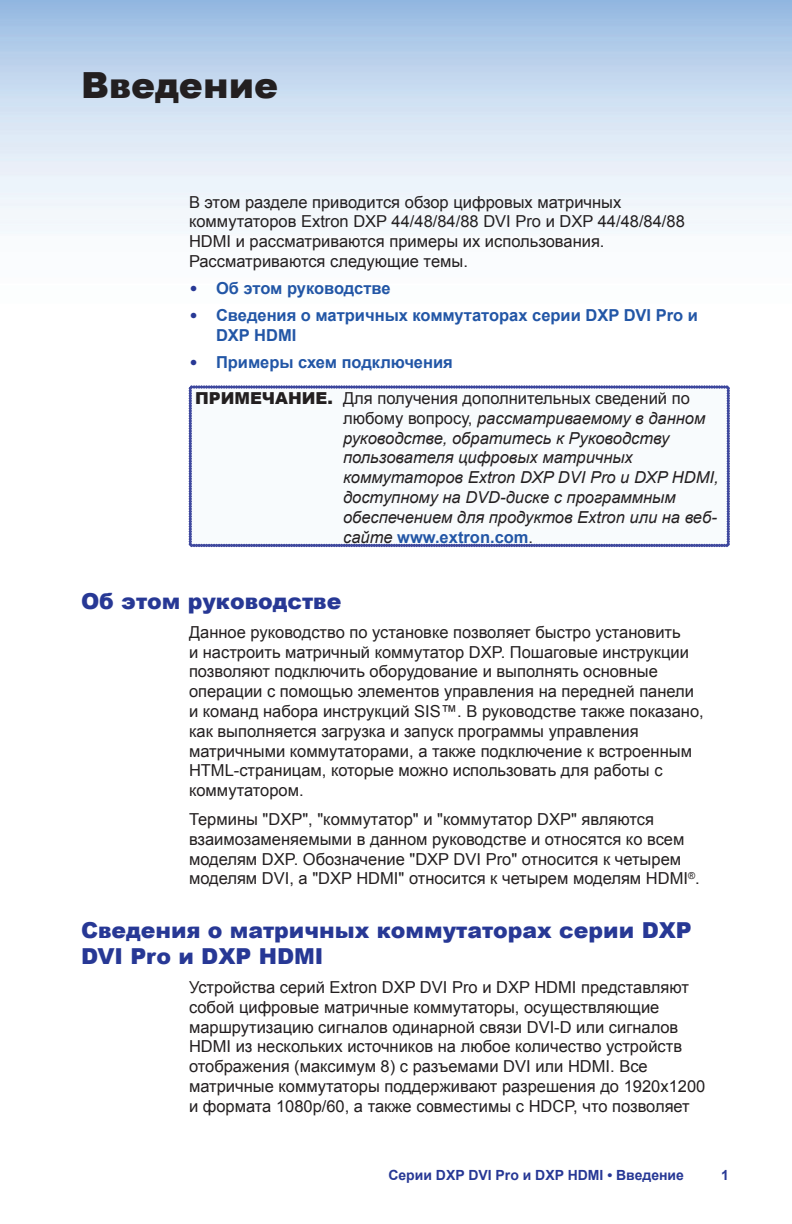
<style>
.page{position:relative;width:792px;height:1224px;background:#fff}
.page>*{position:absolute;margin:0;border:0;box-sizing:border-box;transform-origin:0 0}
.t1{font:900 36px "Arial";color:#231f20}
.t2{font:900 22px/26.4px "Arial";color:#273895}
.t3{font:16.4px/19.8px "Arial";color:#231f20}
.t4{font:italic 16.4px/19.8px "Arial";color:#231f20}
.t5{font:700 16.4px/19.8px "Arial";color:#2256a6}
.t6{font:700 14px "Arial";color:#273895}
.s1{font-family:"Palatino";font-weight:400;font-size:16px;color:#273895}
.s2{font-weight:900;font-style:normal}
.s3{font-style:normal}
.s4{font-weight:700;font-style:normal;color:#2256a6}
</style>
<div class="page">
<svg style="left:189px;top:386px;width:541px;height:161px"></svg>
<h1 class="t1" style="left:81px;top:59px;width:199px">Введение</h1>
<p class="t3" style="left:189px;top:192px;width:497px">В этом разделе приводится обзор цифровых матричных коммутаторов Extron DXP 44/48/84/88 DVI Pro и DXP 44/48/84/88<br>HDMI и рассматриваются примеры их использования.<br>Рассматриваются следующие темы.</p>
<p class="t5" style="left:189px;top:279px;width:203px"><span class="s1">•</span> Об этом руководстве</p>
<p class="t5" style="left:216px;top:306px;width:484px;text-indent:-27px"><span class="s1">•</span> Сведения о матричных коммутаторах серии DXP DVI Pro и<br>DXP HDMI</p>
<p class="t5" style="left:189px;top:353px;width:265px"><span class="s1">•</span> Примеры схем подключения</p>
<p class="t4" style="left:343px;top:389px;width:377px;text-indent:-148px"><span class="s2">ПРИМЕЧАНИЕ.</span> <span class="s3">Для получения дополнительных сведений по любому вопросу,</span> рассматриваемому в данном руководстве, обратитесь к Руководству пользователя цифровых матричных коммутаторов Extron DXP DVI Pro и DXP HDMI, доступному на DVD-диске с программным обеспечением для продуктов Extron или на веб&shy;сайте <span class="s4">www.extron.com</span><span class="s3">.</span></p>
<h2 class="t2" style="left:81px;top:587px;width:262px">Об этом руководстве</h2>
<p class="t3" style="left:189px;top:622px;width:516px">Данное руководство по установке позволяет быстро установить<br>и настроить матричный коммутатор DXP. Пошаговые инструкции позволяют подключить оборудование и выполнять основные операции с помощью элементов управления на передней панели и команд набора инструкций SIS™. В руководстве также показано, как выполняется загрузка и запуск программы управления матричными коммутаторами, а также подключение к встроенным HTML-страницам, которые можно использовать для работы с коммутатором.</p>
<p class="t3" style="left:189px;top:810px;width:512px">Термины "DXP", "коммутатор" и "коммутатор DXP" являются взаимозаменяемыми в данном руководстве и относятся ко всем моделям DXP. Обозначение "DXP DVI Pro" относится к четырем моделям DVI, а "DXP HDMI" относится к четырем моделям HDMI<sup>®</sup>.</p>
<h2 class="t2" style="left:81px;top:916px;width:612px">Сведения о матричных коммутаторах серии DXP<br>DVI Pro и DXP HDMI</h2>
<p class="t3" style="left:189px;top:978px;width:518px">Устройства серий Extron DXP DVI Pro и DXP HDMI представляют собой цифровые матричные коммутаторы, осуществляющие маршрутизацию сигналов одинарной связи DVI-D или сигналов HDMI из нескольких источников на любое количество устройств отображения (максимум 8) с разъемами DVI или HDMI. Все матричные коммутаторы поддерживают разрешения до 1920x1200 и формата 1080p/60, а также совместимы с HDCP, что позволяет</p>
<p class="t6" style="left:388px;top:1166px;width:297px">Серии DXP DVI Pro и DXP HDMI • Введение</p>
<p class="t6" style="left:721px;top:1166px;width:9px">1</p>
</div>
